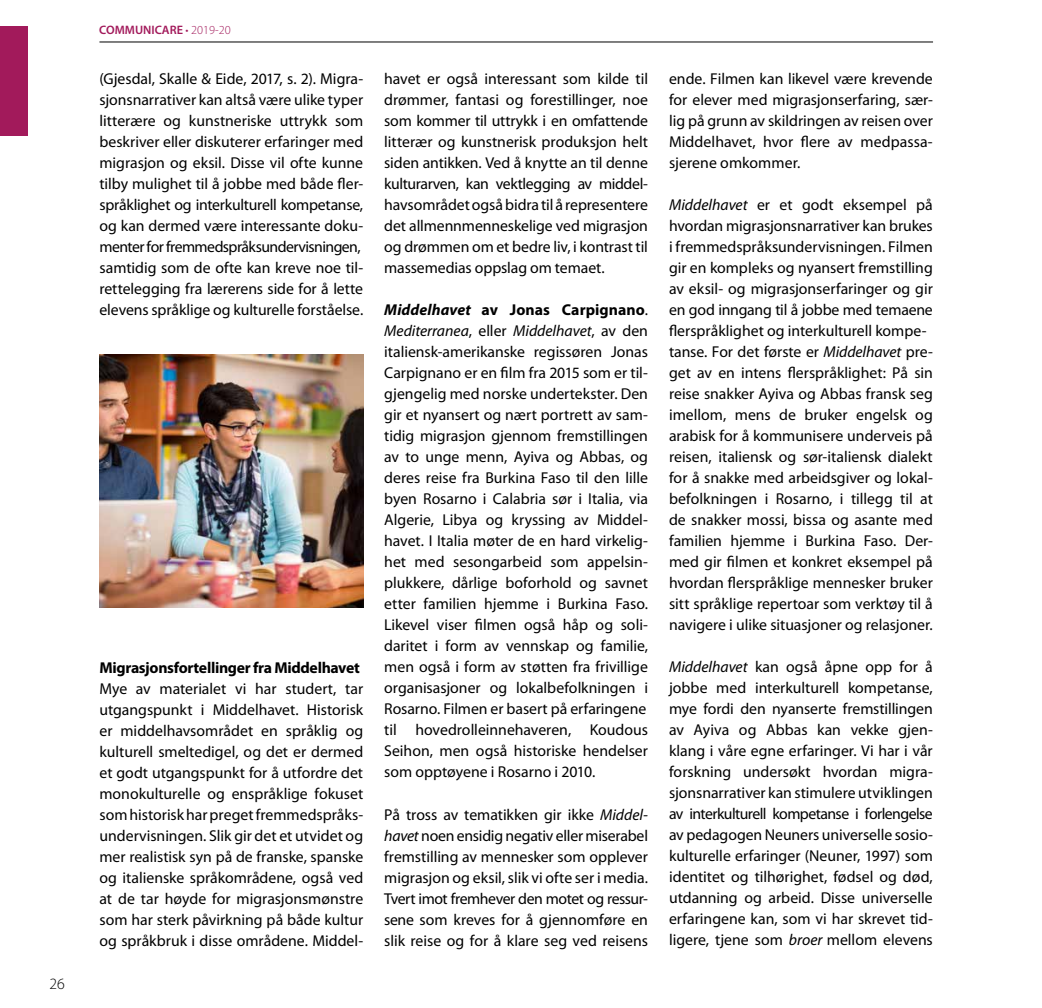
<style>
.page{position:relative;width:1042px;height:1008px;background:#fff}
.page>*{position:absolute;margin:0;border:0;box-sizing:border-box;transform-origin:0 0}
.t1{font:15.75px/21px "Myriad Pro";color:#000;text-align:justify}
.t2{font:700 15.75px "Myriad Pro";letter-spacing:-.02em;color:#000}
.t3{font:300 15.75px "Myriad Pro";color:#000}
.t4{font:600 12.25px "Myriad Pro";color:#a21a5b}
.s1{font-weight:300}
.s2{font-weight:700;font-style:italic}
.s3{font-weight:700}
.s4{font-style:italic}
</style>
<div class="page">
<div style="left:0;top:26px;width:27px;height:110px;background:#a21a5b"></div>
<hr style="left:99px;top:42px;width:834px;height:1px;background:#000">
<img style="left:99px;top:354px;width:264px;height:253px">
<p class="t3" style="left:50px;top:974px;width:17px">26</p>
<p class="t4" style="left:99px;top:24px;width:133px">COMMUNICARE <span class="s1">• 2019-20</span></p>
<p class="t1" style="left:99px;top:69px;width:265px;text-align:left">(Gjesdal, Skalle &amp; Eide, 2017, s. 2). Migra&shy;sjonsnarrativer kan altså være ulike typer litterære og kunstneriske uttrykk som beskriver eller diskuterer erfaringer med migrasjon og eksil. Disse vil ofte kunne tilby mulighet til å jobbe med både fler&shy;språklighet og interkulturell kompetanse, og kan dermed være interessante doku&shy;menter for fremmedspråksundervisningen, samtidig som de ofte kan kreve noe til&shy;rettelegging fra lærerens side for å lette elevens språklige og kulturelle forståelse.</p>
<p class="t2" style="left:99px;top:658px;width:262px">Migrasjonsfortellinger fra Middelhavet</p>
<p class="t1" style="left:99px;top:677px;width:265px">Mye av materialet vi har studert, tar utgangspunkt i Middelhavet. Historisk er middelhavsområdet en språklig og kulturell smeltedigel, og det er dermed et godt utgangspunkt for å utfordre det monokulturelle og enspråklige fokuset som historisk har preget fremmedspråks&shy;undervisningen. Slik gir det et utvidet og mer realistisk syn på de franske, spanske og italienske språkområdene, også ved at de tar høyde for migrasjonsmønstre som har sterk påvirkning på både kultur og språkbruk i disse områdene. Middel-</p>
<p class="t1" style="left:384px;top:68px;width:265px">havet er også interessant som kilde til drømmer, fantasi og forestillinger, noe som kommer til uttrykk i en omfattende litterær og kunstnerisk produksjon helt siden antikken. Ved å knytte an til denne kulturarven, kan vektlegging av middel&shy;havsområdet også bidra til å representere det allmennmenneskelige ved migrasjon og drømmen om et bedre liv, i kontrast til massemedias oppslag om temaet.</p>
<p class="t1" style="left:384px;top:299px;width:265px"><span class="s2">Middelhavet</span> <span class="s3">av Jonas Carpignano</span>.<br><span class="s4">Mediterranea</span>, eller <span class="s4">Middelhavet</span>, av den italiensk-amerikanske regissøren Jonas Carpignano er en film fra 2015 som er til&shy;gjengelig med norske undertekster. Den gir et nyansert og nært portrett av sam&shy;tidig migrasjon gjennom fremstillingen av to unge menn, Ayiva og Abbas, og deres reise fra Burkina Faso til den lille byen Rosarno i Calabria sør i Italia, via Algerie, Libya og kryssing av Middel&shy;havet. I Italia møter de en hard virkelig&shy;het med sesongarbeid som appelsin&shy;plukkere, dårlige boforhold og savnet etter familien hjemme i Burkina Faso.<br>Likevel viser filmen også håp og soli&shy;daritet i form av vennskap og familie, men også i form av støtten fra frivillige organisasjoner og lokalbefolkningen i Rosarno. Filmen er basert på erfaringene til hovedrolleinnehaveren, Koudous Seihon, men også historiske hendelser som opptøyene i Rosarno i 2010.</p>
<p class="t1" style="left:384px;top:803px;width:265px">På tross av tematikken gir ikke <span class="s4">Middel&shy;havet</span> noen ensidig negativ eller miserabel fremstilling av mennesker som opplever migrasjon og eksil, slik vi ofte ser i media.<br>Tvert imot fremhever den motet og ressur&shy;sene som kreves for å gjennomføre en slik reise og for å klare seg ved reisens</p>
<p class="t1" style="left:669px;top:68px;width:265px">ende. Filmen kan likevel være krevende for elever med migrasjonserfaring, sær&shy;lig på grunn av skildringen av reisen over Middelhavet, hvor flere av medpassa&shy;sjerene omkommer.</p>
<p class="t1" style="left:669px;top:194px;width:265px;text-align:left"><span class="s4">Middelhavet</span> er et godt eksempel på hvordan migrasjonsnarrativer kan brukes i fremmedspråksundervisningen. Filmen gir en kompleks og nyansert fremstilling av eksil- og migrasjonserfaringer og gir en god inngang til å jobbe med temaene flerspråklighet og interkulturell kompe&shy;tanse. For det første er <span class="s4">Middelhavet</span> pre&shy;get av en intens flerspråklighet: På sin reise snakker Ayiva og Abbas fransk seg imellom, mens de bruker engelsk og arabisk for å kommunisere underveis på reisen, italiensk og sør-italiensk dialekt for å snakke med arbeidsgiver og lokal&shy;befolkningen i Rosarno, i tillegg til at de snakker mossi, bissa og asante med familien hjemme i Burkina Faso. Der&shy;med gir filmen et konkret eksempel på hvordan flerspråklige mennesker bruker sitt språklige repertoar som verktøy til å navigere i ulike situasjoner og relasjoner.</p>
<p class="t1" style="left:669px;top:656px;width:265px"><span class="s4">Middelhavet</span> kan også åpne opp for å jobbe med interkulturell kompetanse, mye fordi den nyanserte fremstillingen av Ayiva og Abbas kan vekke gjen&shy;klang i våre egne erfaringer. Vi har i vår forskning undersøkt hvordan migra&shy;sjonsnarrativer kan stimulere utviklingen av interkulturell kompetanse i forlengelse av pedagogen Neuners universelle sosio&shy;kulturelle erfaringer (Neuner, 1997) som identitet og tilhørighet, fødsel og død, utdanning og arbeid. Disse universelle erfaringene kan, som vi har skrevet tid&shy;ligere, tjene som <span class="s4">broer</span> mellom elevens</p>
</div>
